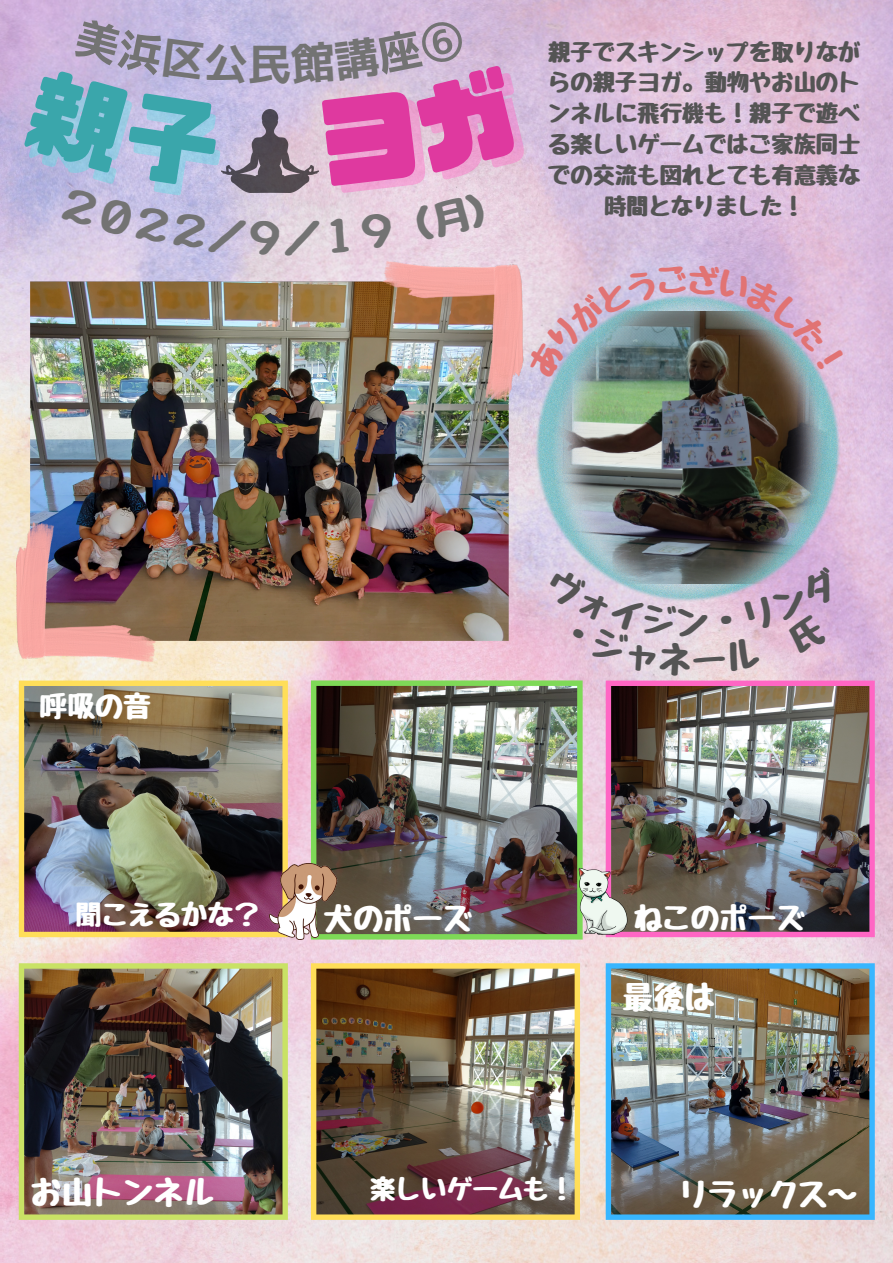
<style>
.page{position:relative;width:893px;height:1263px;background:#fff}
.page>*{position:absolute;margin:0;border:0;box-sizing:border-box;transform-origin:0 0}
.t1{font:43.5px "mplus 1 p bold";color:#737373}
.t2{font:33.45px "Jiyucho";color:#545454}
.t3{font:30.9px "Jiyucho";color:#fff}
.t4{font:30.6px "Jiyucho";color:#fff}
.t5{font:29.85px "Jiyucho";color:#fff}
.t6{font:29.78px "Jiyucho";color:#fff}
.t7{font:28.5px "Jiyucho";color:#fff}
.t8{font:27.9px "Jiyucho";color:#fff}
.t9{font:26.4px "Jiyucho";color:#fff}
.t10{font:25.58px "Jiyucho";color:#fff}
.t11{font:22.27px/31px "Jiyucho";color:#545454;text-align:center}
</style>
<div class="page">
<img style="left:0;top:0;width:893px;height:1263px">
<img style="left:16px;top:261px;width:508px;height:400px">
<img style="left:534px;top:379px;width:307px;height:223px">
<img style="left:546px;top:379px;width:290px;height:186px">
<img style="left:19px;top:680px;width:269px;height:257px">
<img style="left:311px;top:680px;width:271px;height:259px">
<img style="left:606px;top:680px;width:269px;height:257px">
<img style="left:19px;top:963px;width:269px;height:257px">
<img style="left:311px;top:963px;width:269px;height:257px">
<img style="left:606px;top:963px;width:269px;height:257px">
<img style="left:270px;top:862px;width:71px;height:77px">
<img style="left:560px;top:862px;width:77px;height:77px">
<svg style="left:544px;top:565px;width:298px;height:112px;background:#d5c0d4"></svg>
<svg style="left:27px;top:17px;width:504px;height:239px;background:#cec0dc"></svg>
<svg style="left:525px;top:263px;width:320px;height:116px;background:#a8a2b1"></svg>
<h1 class="t1" style="left:248px;top:34px;width:45px">民</h1>
<p class="t11" style="left:548px;top:36px;width:314px">親子でスキンシップを取りながらの親子ヨガ。動物やお山のトンネルに飛行機も！親子で遊べる楽しいゲームではご家族同士での交流も図れとても有意義な時間となりました！</p>
<p class="t8" style="left:39px;top:692px;width:112px">呼吸の音</p>
<h2 class="t2" style="left:676px;top:606px;width:35px">ン</h2>
<p class="t9" style="left:75px;top:901px;width:186px">聞こえるかな？</p>
<h3 class="t4" style="left:31px;top:1177px;width:185px">お山トンネル</h3>
<h3 class="t6" style="left:323px;top:903px;width:150px">犬のポーズ</h3>
<p class="t7" style="left:634px;top:904px;width:173px">ねこのポーズ</p>
<h3 class="t3" style="left:623px;top:981px;width:94px">最後は</h3>
<p class="t10" style="left:370px;top:1176px;width:206px">楽しいゲームも！</p>
<h3 class="t5" style="left:678px;top:1179px;width:179px">リラックス～</h3>
</div>
